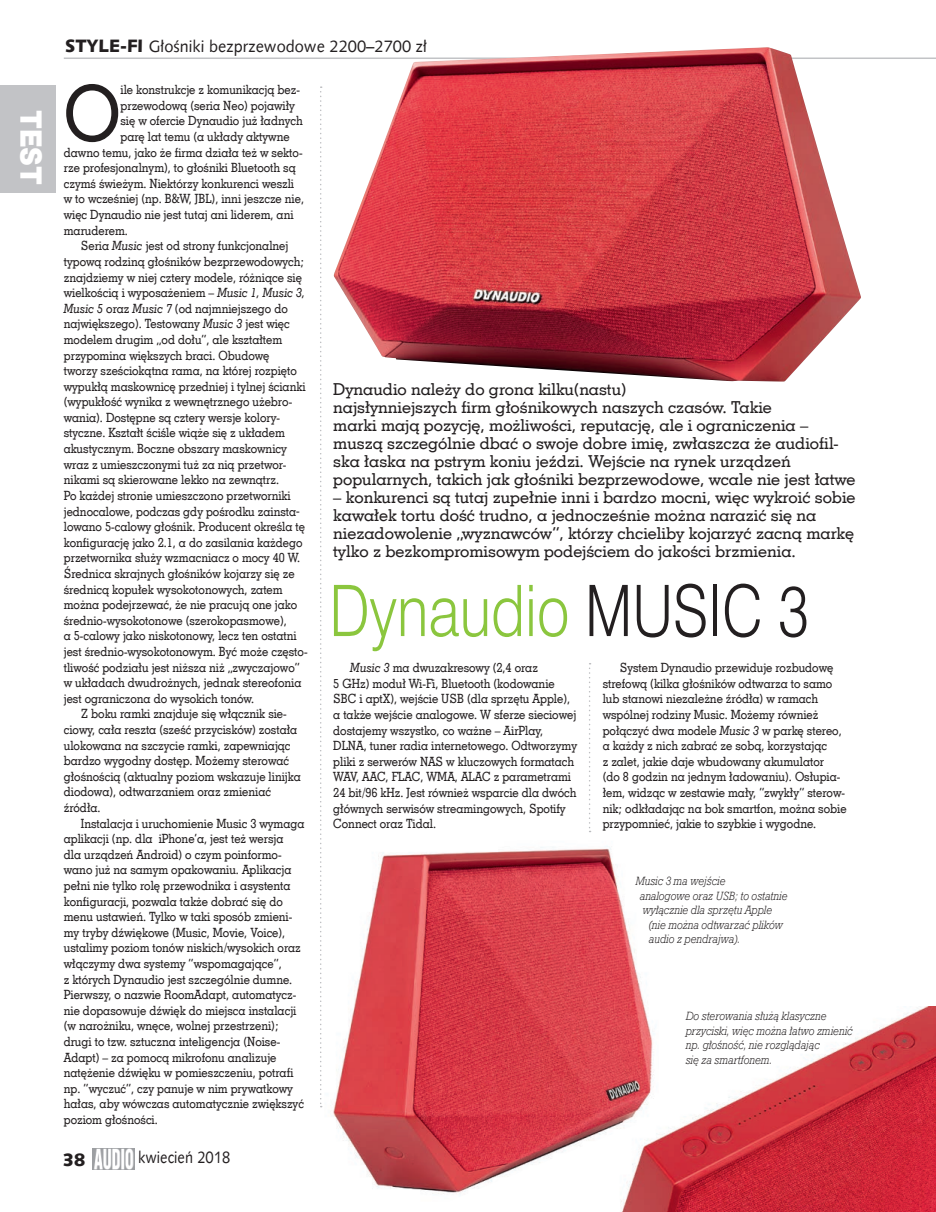
<style>
.page{position:relative;width:936px;height:1212px;background:#fff}
.page>*{position:absolute;margin:0;border:0;box-sizing:border-box;transform-origin:0 0}
.t1{font:77.7px "Geo Slab 703 Md EU";color:#231f20;scale:.9 1}
.t2{font:66px "Swis 721 Lt PL";color:#8bc63e;scale:.82 1}
.t3{font:27.15px "Swis 721 Blk 2 EU";color:#fff;scale:.9 1}
.t4{font:18px "Humanst 531 Blk EU";color:#231f20}
.t5{font:16.5px/18px "Geo Slab 703 Md EU";color:#231f20}
.t6{font:16.5px "Humanst 531 EU";color:#231f20}
.t7{font:16.5px "Humanst 531 EU";color:#231f20;scale:.9 1}
.t8{font:12.75px/15.6px "Geo Slab 703 Md EU";color:#231f20;scale:.9 1}
.t9{font:italic 12px/14.4px "Geo Slab 712 Lt EU";color:#231f20;scale:.9 1}
.s1{font-family:"Humanst 531 Blk EU";font-size:18px}
.s2{font-style:italic}
.s3{color:#231f20}
</style>
<div class="page">
<hr style="left:64px;top:58px;width:871px;height:1px;background:#c2c3c6">
<div style="left:0;top:85px;width:55px;height:107px;background:#c2c3c6"></div>
<img style="left:93px;top:1148px;width:41px;height:21px">
<svg style="left:589px;top:663px;width:1px;height:169px"></svg>
<svg style="left:320px;top:86px;width:1px;height:1021px"></svg>
<img style="left:333px;top:47px;width:528px;height:335px">
<img style="left:622px;top:1006px;width:313px;height:206px">
<img style="left:333px;top:846px;width:325px;height:358px">
<h3 class="t3" style="left:50px;top:110px;width:85px;rotate:90deg">TEST</h3>
<p class="t6" style="left:65px;top:35px;width:363px"><span class="s1">STYLE-FI</span> Głośniki bezprzewodowe 2200–2700 zł</p>
<h1 class="t1" style="left:64px;top:66px;width:64px">O</h1>
<p class="t8" style="left:120px;top:82px;width:201px">ile konstrukcje z komunikacją bez-</p>
<p class="t8" style="left:120px;top:97px;width:195px">przewodową (seria Neo) pojawiły</p>
<p class="t8" style="left:120px;top:113px;width:204px">się w ofercie Dynaudio już ładnych</p>
<p class="t8" style="left:120px;top:129px;width:189px">parę lat temu (a układy aktywne</p>
<p class="t8" style="left:64px;top:144px;width:267px">dawno temu, jako że firma działa też w sekto-</p>
<p class="t8" style="left:64px;top:160px;width:259px">rze profesjonalnym), to głośniki Bluetooth są</p>
<p class="t8" style="left:64px;top:175px;width:257px">czymś świeżym. Niektórzy konkurenci weszli</p>
<p class="t8" style="left:64px;top:191px;width:268px">w to wcześniej (np. B&amp;W, JBL), inni jeszcze nie,</p>
<p class="t8" style="left:64px;top:207px;width:257px">więc Dynaudio nie jest tutaj ani liderem, ani</p>
<p class="t8" style="left:64px;top:222px;width:73px">maruderem.</p>
<p class="t8" style="left:81px;top:238px;width:232px">Seria <span class="s2">Music</span> jest od strony funkcjonalnej</p>
<p class="t8" style="left:64px;top:253px;width:268px">typową rodziną głośników bezprzewodowych;</p>
<p class="t8" style="left:64px;top:269px;width:266px">znajdziemy w niej cztery modele, różniące się</p>
<p class="t8" style="left:64px;top:285px;width:270px">wielkością i wyposażeniem – <span class="s2">Music 1, Music 3,</span></p>
<p class="t8" style="left:64px;top:300px;width:250px"><span class="s2">Music 5</span> oraz <span class="s2">Music 7</span> (od najmniejszego do</p>
<p class="t8" style="left:64px;top:316px;width:253px">największego). Testowany <span class="s2">Music 3</span> jest więc</p>
<p class="t8" style="left:64px;top:331px;width:244px">modelem drugim „od dołu”, ale kształtem</p>
<p class="t8" style="left:64px;top:347px;width:230px">przypomina większych braci. Obudowę</p>
<p class="t8" style="left:64px;top:363px;width:260px">tworzy sześciokątna rama, na której rozpięto</p>
<p class="t8" style="left:64px;top:378px;width:270px">wypukłą maskownicę przedniej i tylnej ścianki</p>
<p class="t8" style="left:64px;top:394px;width:255px">(wypukłość wynika z wewnętrznego użebro-</p>
<p class="t8" style="left:64px;top:409px;width:242px">wania). Dostępne są cztery wersje kolory-</p>
<p class="t8" style="left:64px;top:425px;width:247px">styczne. Kształt ściśle wiąże się z układem</p>
<p class="t8" style="left:64px;top:441px;width:249px">akustycznym. Boczne obszary maskownicy</p>
<p class="t8" style="left:64px;top:456px;width:249px">wraz z umieszczonymi tuż za nią przetwor-</p>
<p class="t8" style="left:64px;top:472px;width:241px">nikami są skierowane lekko na zewnątrz.</p>
<p class="t8" style="left:64px;top:487px;width:254px">Po każdej stronie umieszczono przetworniki</p>
<p class="t8" style="left:64px;top:503px;width:263px">jednocalowe, podczas gdy pośrodku zainsta-</p>
<p class="t8" style="left:64px;top:519px;width:270px">lowano 5-calowy głośnik. Producent określa tę</p>
<p class="t8" style="left:64px;top:534px;width:267px">konfigurację jako 2.1, a do zasilania każdego</p>
<p class="t8" style="left:64px;top:550px;width:264px">przetwornika służy wzmacniacz o mocy 40 W.</p>
<p class="t8" style="left:64px;top:565px;width:258px">Średnica skrajnych głośników kojarzy się ze</p>
<p class="t8" style="left:64px;top:581px;width:245px">średnicą kopułek wysokotonowych, zatem</p>
<p class="t8" style="left:64px;top:597px;width:261px">można podejrzewać, że nie pracują one jako</p>
<p class="t8" style="left:64px;top:612px;width:249px">średnio-wysokotonowe (szerokopasmowe),</p>
<p class="t8" style="left:64px;top:628px;width:260px">a 5-calowy jako niskotonowy, lecz ten ostatni</p>
<p class="t8" style="left:64px;top:643px;width:272px">jest średnio-wysokotonowym. Być może często-</p>
<p class="t8" style="left:64px;top:659px;width:264px">tliwość podziału jest niższa niż „zwyczajowo”</p>
<p class="t8" style="left:64px;top:675px;width:265px">w układach dwudrożnych, jednak stereofonia</p>
<p class="t8" style="left:64px;top:690px;width:213px">jest ograniczona do wysokich tonów.</p>
<p class="t8" style="left:81px;top:706px;width:230px">Z boku ramki znajduje się włącznik sie-</p>
<p class="t8" style="left:64px;top:721px;width:261px">ciowy, cała reszta (sześć przycisków) została</p>
<p class="t8" style="left:64px;top:737px;width:253px">ulokowana na szczycie ramki, zapewniając</p>
<p class="t8" style="left:64px;top:753px;width:252px">bardzo wygodny dostęp. Możemy sterować</p>
<p class="t8" style="left:64px;top:768px;width:265px">głośnością (aktualny poziom wskazuje linijka</p>
<p class="t8" style="left:64px;top:784px;width:232px">diodowa), odtwarzaniem oraz zmieniać</p>
<p class="t8" style="left:64px;top:799px;width:42px">źródła.</p>
<p class="t8" style="left:81px;top:815px;width:250px">Instalacja i uruchomienie Music 3 wymaga</p>
<p class="t8" style="left:64px;top:831px;width:245px">aplikacji (np. dla iPhone’a, jest też wersja</p>
<p class="t8" style="left:64px;top:846px;width:243px">dla urządzeń Android) o czym poinformo-</p>
<p class="t8" style="left:64px;top:862px;width:254px">wano już na samym opakowaniu. Aplikacja</p>
<p class="t8" style="left:64px;top:877px;width:253px">pełni nie tylko rolę przewodnika i asystenta</p>
<p class="t8" style="left:64px;top:893px;width:245px">konfiguracji, pozwala także dobrać się do</p>
<p class="t8" style="left:64px;top:909px;width:255px">menu ustawień. Tylko w taki sposób zmieni-</p>
<p class="t8" style="left:64px;top:924px;width:247px">my tryby dźwiękowe (Music, Movie, Voice),</p>
<p class="t8" style="left:64px;top:940px;width:265px">ustalimy poziom tonów niskich/wysokich oraz</p>
<p class="t8" style="left:64px;top:955px;width:243px">włączymy dwa systemy “wspomagające”,</p>
<p class="t8" style="left:64px;top:971px;width:255px">z których Dynaudio jest szczególnie dumne.</p>
<p class="t8" style="left:64px;top:987px;width:260px">Pierwszy, o nazwie RoomAdapt, automatycz-</p>
<p class="t8" style="left:64px;top:1002px;width:260px">nie dopasowuje dźwięk do miejsca instalacji</p>
<p class="t8" style="left:64px;top:1018px;width:240px">(w narożniku, wnęce, wolnej przestrzeni);</p>
<p class="t8" style="left:64px;top:1033px;width:242px">drugi to tzw. sztuczna inteligencja (Noise-</p>
<p class="t8" style="left:64px;top:1049px;width:238px">Adapt) – za pomocą mikrofonu analizuje</p>
<p class="t8" style="left:64px;top:1065px;width:257px">natężenie dźwięku w pomieszczeniu, potrafi</p>
<p class="t8" style="left:64px;top:1080px;width:256px">np. “wyczuć”, czy panuje w nim prywatkowy</p>
<p class="t8" style="left:64px;top:1096px;width:268px">hałas, aby wówczas automatycznie zwiększyć</p>
<p class="t8" style="left:64px;top:1111px;width:106px">poziom głośności.</p>
<h3 class="t4" style="left:63px;top:1148px;width:24px">38</h3>
<p class="t7" style="left:138px;top:1147px;width:104px">kwiecień 2018</p>
<p class="t5" style="left:333px;top:380px;width:524px">Dynaudio należy do grona kilku(nastu)<br>najsłynniejszych firm głośnikowych naszych czasów. Takie<br>marki mają pozycję, możliwości, reputację, ale i ograniczenia – muszą szczególnie dbać o swoje dobre imię, zwłaszcza że audiofil&shy;ska łaska na pstrym koniu jeździ. Wejście na rynek urządzeń popularnych, takich jak głośniki bezprzewodowe, wcale nie jest łatwe</p>
<p class="t5" style="left:333px;top:488px;width:523px">– konkurenci są tutaj zupełnie inni i bardzo mocni, więc wykroić sobie kawałek tortu dość trudno, a jednocześnie można narazić się na niezadowolenie „wyznawców”, którzy chcieliby kojarzyć zacną markę tylko z bezkompromisowym podejściem do jakości brzmienia.</p>
<h2 class="t2" style="left:329px;top:567px;width:586px">Dynaudio <span class="s3">MUSIC 3</span></h2>
<p class="t8" style="left:333px;top:660px;width:272px;text-indent:17px"><span class="s2">Music 3</span> ma dwuzakresowy (2,4 oraz<br>5 GHz) moduł Wi-Fi, Bluetooth (kodowanie SBC i aptX), wejście USB (dla sprzętu Apple), a także wejście analogowe. W sferze sieciowej dostajemy wszystko, co ważne – AirPlay, DLNA, tuner radia internetowego. Odtworzymy pliki z serwerów NAS w kluczowych formatach WAV, AAC, FLAC, WMA, ALAC z parametrami 24 bit/96 kHz. Jest również wsparcie dla dwóch głównych serwisów streamingowych, Spotify Connect oraz Tidal.</p>
<p class="t8" style="left:602px;top:660px;width:272px;text-indent:17px">System Dynaudio przewiduje rozbudowę strefową (kilka głośników odtwarza to samo lub stanowi niezależne źródła) w ramach wspólnej rodziny Music. Możemy również połączyć dwa modele <span class="s2">Music 3</span> w parkę stereo, a każdy z nich zabrać ze sobą, korzystając<br>z zalet, jakie daje wbudowany akumulator<br>(do 8 godzin na jednym ładowaniu). Osłupia&shy;łem, widząc w zestawie mały, “zwykły” sterow&shy;nik; odkładając na bok smartfon, można sobie przypomnieć, jakie to szybkie i wygodne.</p>
<p class="t9" style="left:640px;top:874px;width:166px;text-indent:-5px">Music 3 ma wejście<br>analogowe oraz USB; to ostatnie wyłącznie dla sprzętu Apple</p>
<p class="t9" style="left:648px;top:917px;width:151px">(nie można odtwarzać plików audio z pendrajwa).</p>
<p class="t9" style="left:686px;top:1009px;width:187px">Do sterowania służą klasyczne przyciski, więc można łatwo zmienić np. głośność, nie rozglądając<br>się za smartfonem.</p>
</div>
